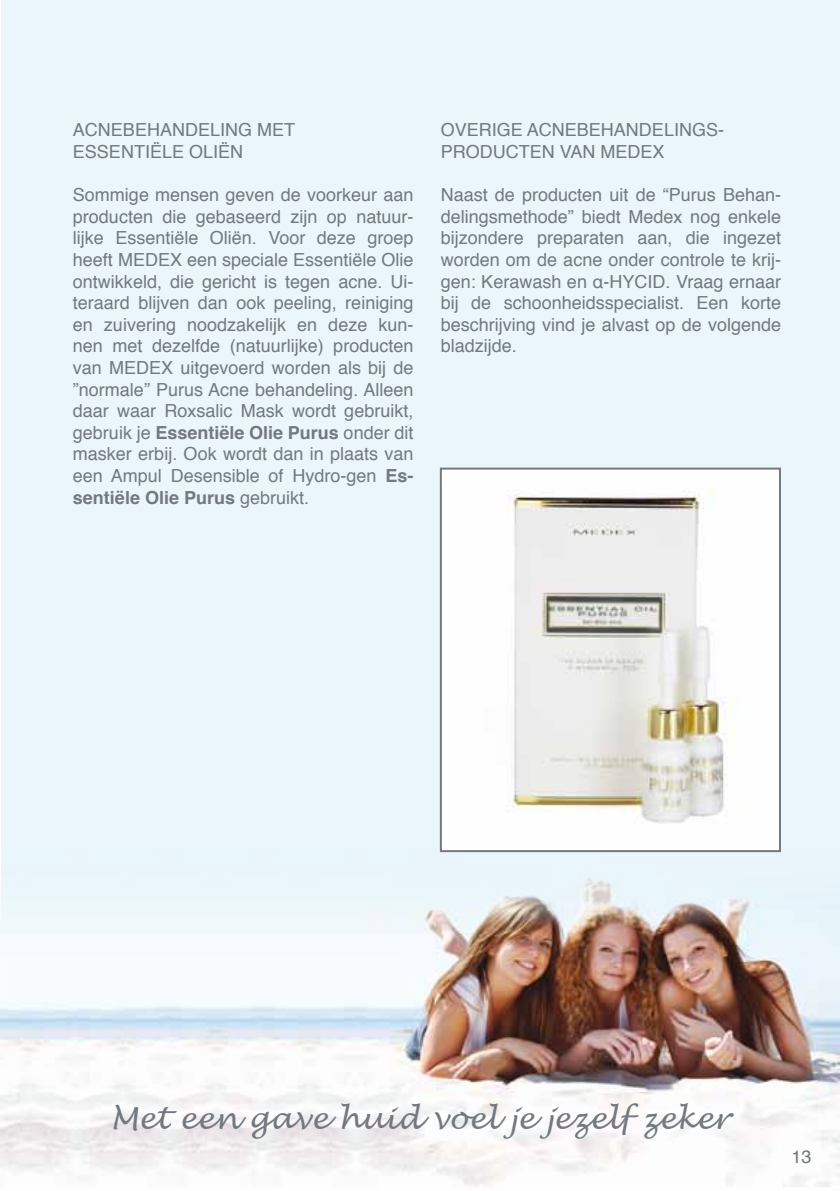
<style>
.page{position:relative;width:840px;height:1191px;background:#fff}
.page>*{position:absolute;margin:0;border:0;box-sizing:border-box;transform-origin:0 0}
.t1{font:italic 30px "Lucida Handwriting";color:#72797f}
.t2{font:18px/21.6px "Helvetica";color:#72797f}
.t3{font:18px "Helvetica";color:#70787d}
.s1{font-weight:700}
</style>
<div class="page">
<div style="left:1px;top:0;width:838px;height:1183px;background:#eaf6fa"></div>
<img style="left:0;top:841px;width:839px;height:346px">
<img style="left:442px;top:470px;width:335px;height:379px">
<div style="left:439px;top:467px;width:341px;height:385px;border:2px solid #72797f"></div>
<p class="t2" style="left:73px;top:120px;width:224px">ACNEBEHANDELING MET<br>ESSENTIËLE OLIËN</p>
<p class="t2" style="left:73px;top:185px;width:342px;text-align:justify">Sommige mensen geven de voorkeur aan producten die gebaseerd zijn op natuur&shy;lijke Essentiële Oliën. Voor deze groep heeft MEDEX een speciale Essentiële Olie ontwikkeld, die gericht is tegen acne. Ui&shy;teraard blijven dan ook peeling, reiniging en zuivering noodzakelijk en deze kun&shy;nen met dezelfde (natuurlijke) producten van MEDEX uitgevoerd worden als bij de ”normale” Purus Acne behandeling. Alleen daar waar Roxsalic Mask wordt gebruikt, gebruik je <span class="s1">Essentiële Olie Purus</span> onder dit masker erbij. Ook wordt dan in plaats van een Ampul Desensible of Hydro-gen <span class="s1">Es&shy;sentiële Olie Purus</span> gebruikt.</p>
<p class="t2" style="left:440px;top:120px;width:285px">OVERIGE ACNEBEHANDELINGS-<br>PRODUCTEN VAN MEDEX</p>
<p class="t2" style="left:440px;top:185px;width:342px;text-align:justify">Naast de producten uit de “Purus Behan&shy;delingsmethode” biedt Medex nog enkele bijzondere preparaten aan, die ingezet worden om de acne onder controle te krij&shy;gen: Kerawash en α-HYCID. Vraag ernaar bij de schoonheidsspecialist. Een korte beschrijving vind je alvast op de volgende bladzijde.</p>
<h1 class="t1" style="left:110px;top:1100px;width:621px">Met een gave huid voel je jezelf zeker</h1>
<p class="t3" style="left:791px;top:1142px;width:22px">13</p>
</div>
